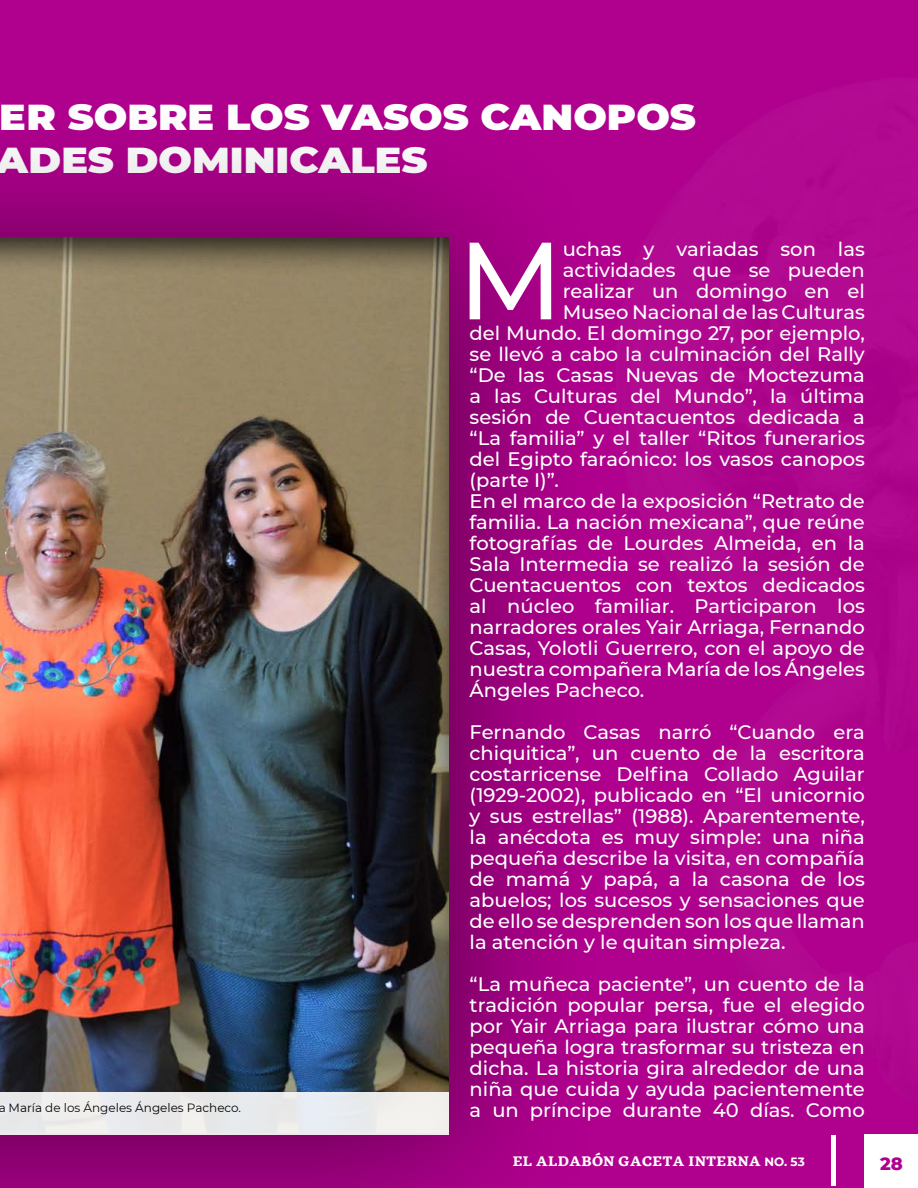
<style>
.page{position:relative;width:918px;height:1188px;background:#b0008e}
.page>*{position:absolute;margin:0;border:0;box-sizing:border-box;transform-origin:0 0}
.t1{font:500 109.5px "Montserrat";color:#fff}
.t2{font:900 36px/43.2px "Montserrat";color:#fff;scale:1.1 1}
.t3{font:500 19.5px/21px "Montserrat";color:#fff;text-align:justify}
.t4{font:800 18px "Montserrat";color:#b0008e}
.t5{font:12px "Montserrat";color:#000}
.t6{font:700 12px "GMX";color:#fff}
.s1{font-family:"Montserrat"}
</style>
<div class="page">
<img style="left:633px;top:78px;width:285px;height:1057px">
<hr style="left:831px;top:1136px;width:4px;height:50px;background:#fff">
<div style="left:865px;top:1135px;width:53px;height:53px;background:#fff"></div>
<div style="left:0;top:94px;width:610px;height:1094px;background:#000;opacity:.5"></div>
<div style="left:0;top:227px;width:462px;height:909px;background:#000;opacity:.75"></div>
<div style="left:0;top:1092px;width:448px;height:43px;background:#e9ebed"></div>
<h2 class="t2" style="left:-3px;top:94px;width:637px">ER SOBRE LOS VASOS CANOPOS<br>ADES DOMINICALES</h2>
<p class="t5" style="left:-2px;top:1100px;width:244px">a María de los Ángeles Ángeles Pacheco.</p>
<h1 class="t1" style="left:458px;top:204px;width:106px">M</h1>
<p class="t3" style="left:563px;top:238px;width:304px">uchas y variadas son las</p>
<p class="t3" style="left:563px;top:259px;width:304px">actividades que se pueden</p>
<p class="t3" style="left:563px;top:280px;width:304px">realizar un domingo en el</p>
<p class="t3" style="left:563px;top:301px;width:304px">Museo Nacional de las Culturas</p>
<p class="t3" style="left:470px;top:322px;width:397px">del Mundo. El domingo 27, por ejemplo,</p>
<p class="t3" style="left:470px;top:343px;width:397px">se llevó a cabo la culminación del Rally</p>
<p class="t3" style="left:470px;top:364px;width:397px">“De las Casas Nuevas de Moctezuma</p>
<p class="t3" style="left:470px;top:385px;width:397px">a las Culturas del Mundo”, la última</p>
<p class="t3" style="left:470px;top:406px;width:397px">sesión de Cuentacuentos dedicada a</p>
<p class="t3" style="left:470px;top:427px;width:397px">“La familia” y el taller “Ritos funerarios</p>
<p class="t3" style="left:470px;top:448px;width:397px">del Egipto faraónico: los vasos canopos</p>
<p class="t3" style="left:470px;top:469px;width:91px">(parte I)”.</p>
<p class="t3" style="left:470px;top:490px;width:397px">En el marco de la exposición “Retrato de</p>
<p class="t3" style="left:470px;top:511px;width:397px">familia. La nación mexicana”, que reúne</p>
<p class="t3" style="left:470px;top:532px;width:397px">fotografías de Lourdes Almeida, en la</p>
<p class="t3" style="left:470px;top:553px;width:397px">Sala Intermedia se realizó la sesión de</p>
<p class="t3" style="left:470px;top:574px;width:397px">Cuentacuentos con textos dedicados</p>
<p class="t3" style="left:470px;top:595px;width:397px">al núcleo familiar. Participaron los</p>
<p class="t3" style="left:470px;top:616px;width:397px">narradores orales Yair Arriaga, Fernando</p>
<p class="t3" style="left:470px;top:637px;width:397px">Casas, Yolotli Guerrero, con el apoyo de</p>
<p class="t3" style="left:470px;top:658px;width:397px">nuestra compañera María de los Ángeles</p>
<p class="t3" style="left:470px;top:679px;width:176px">Ángeles Pacheco.</p>
<p class="t3" style="left:470px;top:721px;width:397px">Fernando Casas narró “Cuando era chiquitica”, un cuento de la escritora costarricense Delfina Collado Aguilar (1929-2002), publicado en “El unicornio y sus estrellas” (1988). Aparentemente, la anécdota es muy simple: una niña pequeña describe la visita, en compañía de mamá y papá, a la casona de los abuelos; los sucesos y sensaciones que de ello se desprenden son los que llaman la atención y le quitan simpleza.</p>
<p class="t3" style="left:470px;top:973px;width:397px">“La muñeca paciente”, un cuento de la tradición popular persa, fue el elegido por Yair Arriaga para ilustrar cómo una pequeña logra trasformar su tristeza en dicha. La historia gira alrededor de una niña que cuida y ayuda pacientemente a un príncipe durante 40 días. Como</p>
<p class="t6" style="left:512px;top:1153px;width:294px">EL ALDABÓN GACETA INTERNA <span class="s1">NO. 53</span></p>
<p class="t4" style="left:880px;top:1151px;width:24px">28</p>
</div>
